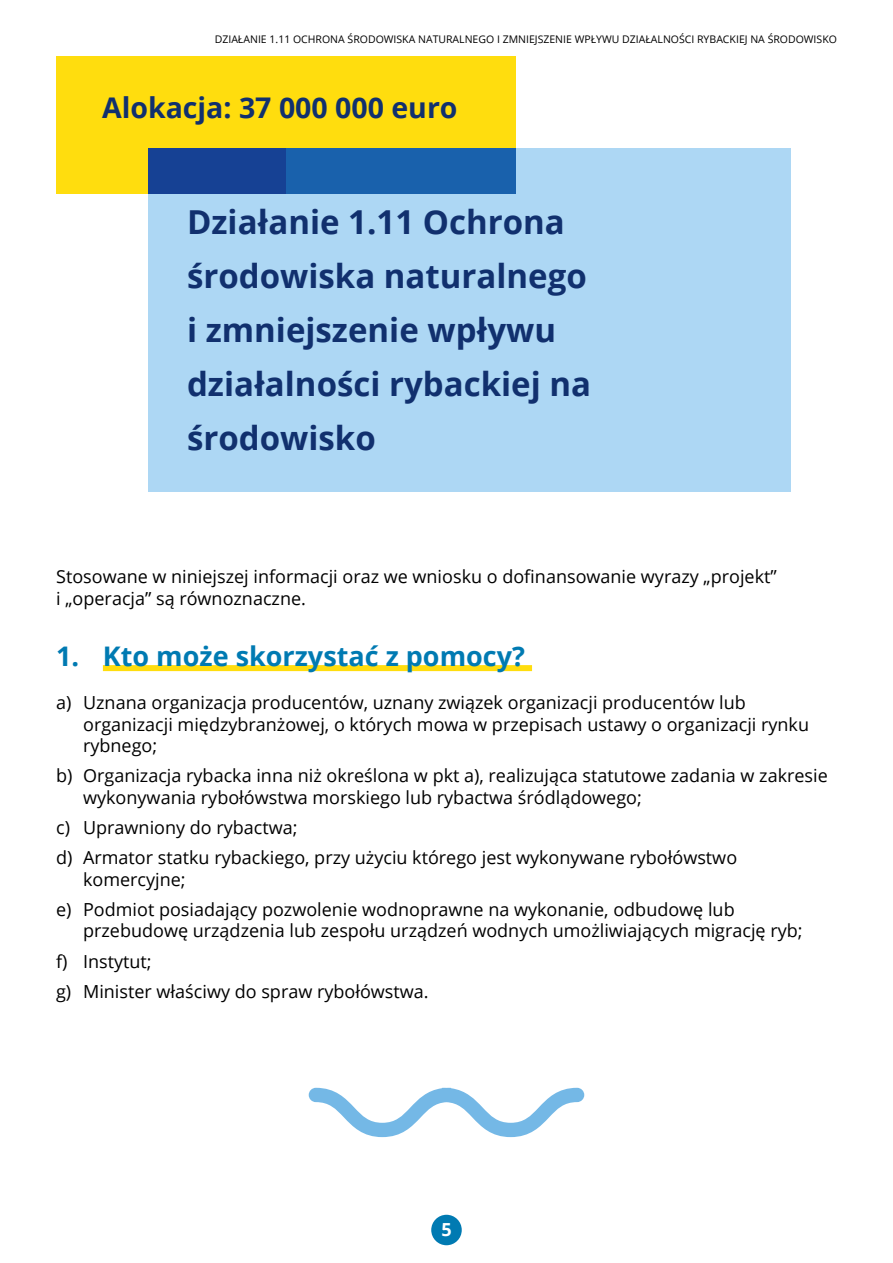
<style>
.page{position:relative;width:893px;height:1263px;background:#fff}
.page>*{position:absolute;margin:0;border:0;box-sizing:border-box;transform-origin:0 0}
.Nagłówek_1{font:700 33px/54px "Open Sans";color:#11306e}
.t1{font:700 28.5px "Open Sans";color:#11306e}
.t2{font:700 27px "Open Sans";color:#007ab2}
.t3{font:18px/21.6px "Open Sans";color:#000}
.t4{font:700 18px "Open Sans";color:#fff}
.t5{font:10.5px "Open Sans";color:#000}
</style>
<div class="page">
<div style="left:431px;top:1215px;width:31px;height:30px;background:#007ab2;border-radius:50%"></div>
<div style="left:56px;top:56px;width:459px;height:138px;background:#ffdd0e"></div>
<div style="left:148px;top:148px;width:643px;height:343px;background:#add7f4"></div>
<div style="left:286px;top:148px;width:229px;height:46px;background:#1961ac"></div>
<div style="left:148px;top:148px;width:138px;height:46px;background:#164194"></div>
<svg style="left:309px;top:1088px;width:275px;height:49px"></svg>
<div style="left:103px;top:665px;width:429px;height:6px;background:#ffdd0e"></div>
<p class="t5" style="left:215px;top:32px;width:169px">Działanie 1.11 Ochrona środowi</p>
<p class="t5" style="left:397px;top:32px;width:84px">ska naturalnego</p>
<p class="t5" style="left:497px;top:32px;width:207px">i zm niejszenie wpływu działalności rybackiej</p>
<p class="t5" style="left:750px;top:32px;width:53px">na środowi</p>
<p class="t5" style="left:817px;top:32px;width:14px">sko</p>
<p class="t1" style="left:102px;top:88px;width:357px">Alokacja: 37 000 000 euro</p>
<p class="Nagłówek_1" style="left:187px;top:194px;width:405px">Działanie 1.11 Ochrona środowiska naturalnego i zmniejszenie wpływu działalności rybackiej na środowisko</p>
<p class="t3" style="left:56px;top:565px;width:722px">Stosowane w niniejszej informacji oraz we wniosku o dofinansowanie wyrazy „projekt” i „operacja” są równoznaczne.</p>
<p class="t2" style="left:56px;top:637px;width:470px">1. Kto może skorzystać z pomocy?</p>
<p class="t3" style="left:83px;top:691px;width:727px;text-indent:-27px">a) Uznana organizacja producentów, uznany związek organizacji producentów lub organizacji międzybranżowej, o których mowa w przepisach ustawy o organizacji rynku rybnego;</p>
<p class="t3" style="left:83px;top:764px;width:746px;text-indent:-27px">b) Organizacja rybacka inna niż określona w pkt a), realizująca statutowe zadania w zakresie wykonywania rybołówstwa morskiego lub rybactwa śródlądowego;</p>
<p class="t3" style="left:56px;top:816px;width:243px">c) U prawniony do rybactwa;</p>
<p class="t3" style="left:83px;top:846px;width:656px;text-indent:-27px">d) Armator statku rybackiego, przy użyciu którego jest wykonywane rybołówstwo komercyjne;</p>
<p class="t3" style="left:83px;top:898px;width:721px;text-indent:-27px">e) Podmiot posiadający pozwolenie wodnoprawne na wykonanie, odbudowę lub przebudowę urządzenia lub zespołu urządzeń wodnych umożliwiających migrację ryb;</p>
<p class="t3" style="left:56px;top:950px;width:97px">f) Instytut;</p>
<p class="t3" style="left:56px;top:980px;width:374px">g) Minister właściwy do spraw rybołówstwa.</p>
<p class="t4" style="left:441px;top:1216px;width:12px">5</p>
</div>
